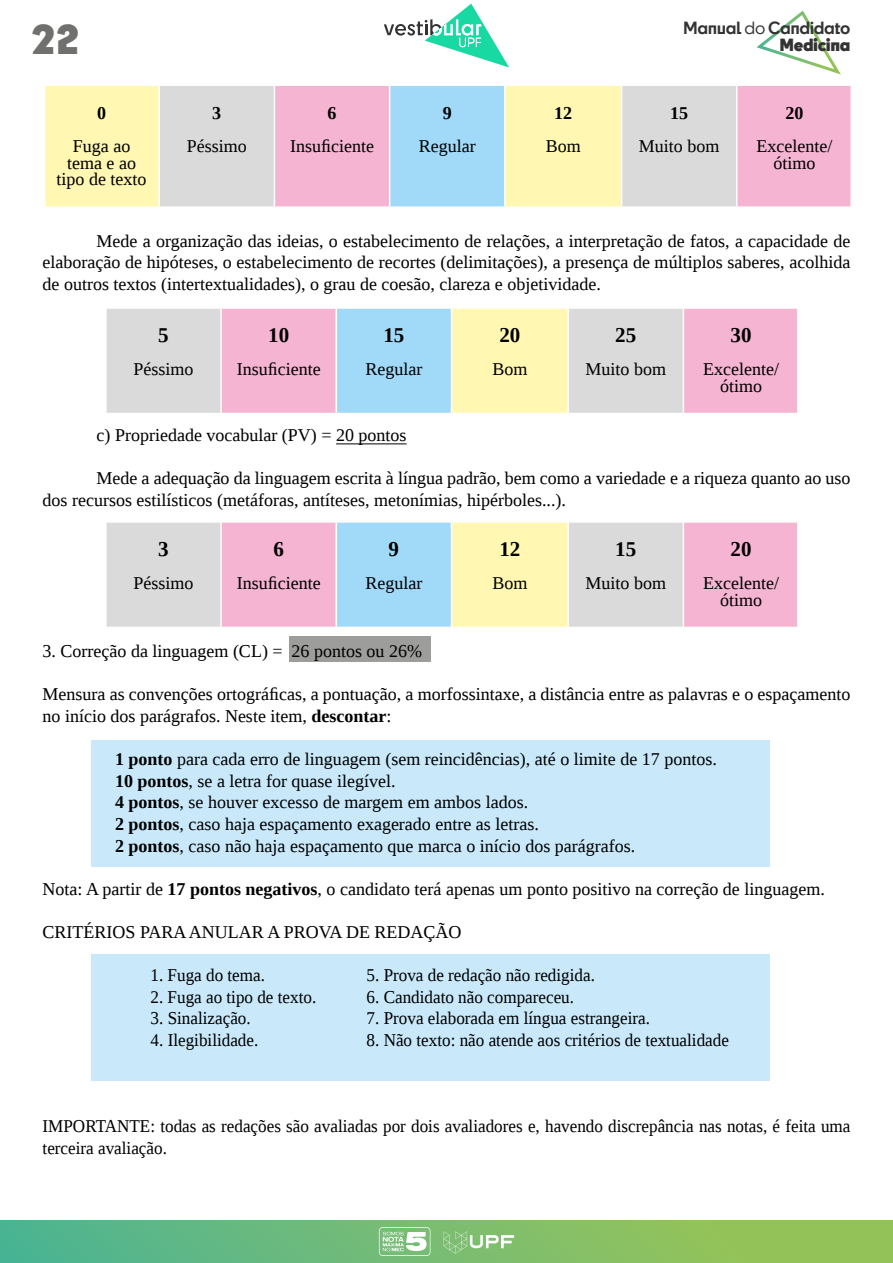
<style>
.page{position:relative;width:893px;height:1263px;background:#fff}
.page>*{position:absolute;margin:0;border:0;box-sizing:border-box;transform-origin:0 0}
.t1{font:900 39px "Cy";color:#70706e;scale:1.05 1}
.t2{font:700 21px "Liberation Serif";color:#000}
.t3{font:18px/21.6px "Liberation Serif";color:#000;text-align:center}
.t4{font:18px/21.6px "Liberation Serif";color:#000;scale:.95 1}
.t5{font:700 18px "Liberation Serif";color:#000}
.t6{font:700 16.5px "Cy";letter-spacing:-.03em;color:#333}
.t7{font:900 16.5px "Cy";letter-spacing:-.025em;color:#333}
.s1{font-weight:400}
.s2{font-weight:700}
</style>
<div class="page">
<svg style="left:756px;top:10px;width:85px;height:65px"></svg>
<div style="left:0;top:1220px;width:893px;height:43px;background:linear-gradient(to right,#4fb493,#a0c550)"></div>
<svg style="left:444px;top:1231px;width:70px;height:22px;background:#97ca8b"></svg>
<svg style="left:379px;top:1227px;width:51px;height:29px"></svg>
<svg style="left:384px;top:4px;width:125px;height:64px"></svg>
<div style="left:91px;top:954px;width:678px;height:126px;background:#c9e9fb"></div>
<div style="left:289px;top:636px;width:141px;height:25px;background:#9d9d9c"></div>
<div style="left:91px;top:740px;width:678px;height:126px;background:#c9e9fb"></div>
<hr style="left:336px;top:443px;width:71px;height:1px;background:#000">
<div style="left:46px;top:86px;width:112px;height:120px;background:#fff7b2"></div>
<div style="left:160px;top:86px;width:114px;height:120px;background:#dadada"></div>
<svg style="left:275px;top:86px;width:575px;height:120px;background:#f0cfcc"></svg>
<div style="left:390px;top:84px;width:115px;height:124px;background:#a1daf8"></div>
<hr style="left:389px;top:86px;width:1px;height:120px;background:#fff">
<hr style="left:504px;top:86px;width:2px;height:120px;background:#fff">
<hr style="left:621px;top:86px;width:1px;height:120px;background:#fff">
<hr style="left:736px;top:86px;width:1px;height:120px;background:#fff">
<hr style="left:390px;top:83px;width:115px;height:3px;background:#fff">
<hr style="left:390px;top:206px;width:115px;height:3px;background:#fff">
<div style="left:107px;top:309px;width:113px;height:104px;background:#dadada"></div>
<svg style="left:222px;top:309px;width:575px;height:104px;background:#ecc1d4"></svg>
<div style="left:336px;top:307px;width:115px;height:107px;background:#a1daf8"></div>
<div style="left:451px;top:307px;width:117px;height:107px;background:#fff7b2"></div>
<hr style="left:335px;top:309px;width:2px;height:104px;background:#fff">
<hr style="left:451px;top:309px;width:1px;height:104px;background:#fff">
<hr style="left:567px;top:309px;width:2px;height:104px;background:#fff">
<hr style="left:683px;top:309px;width:1px;height:104px;background:#fff">
<hr style="left:336px;top:306px;width:115px;height:3px;background:#fff">
<hr style="left:451px;top:306px;width:117px;height:3px;background:#fff">
<hr style="left:336px;top:413px;width:115px;height:3px;background:#fff">
<hr style="left:451px;top:413px;width:117px;height:3px;background:#fff">
<div style="left:107px;top:523px;width:113px;height:104px;background:#dadada"></div>
<svg style="left:222px;top:523px;width:575px;height:104px;background:#ecc1d4"></svg>
<div style="left:336px;top:521px;width:115px;height:107px;background:#a1daf8"></div>
<div style="left:451px;top:521px;width:117px;height:107px;background:#fff7b2"></div>
<hr style="left:335px;top:523px;width:2px;height:104px;background:#fff">
<hr style="left:451px;top:523px;width:1px;height:104px;background:#fff">
<hr style="left:567px;top:523px;width:2px;height:104px;background:#fff">
<hr style="left:683px;top:523px;width:1px;height:104px;background:#fff">
<hr style="left:336px;top:520px;width:115px;height:3px;background:#fff">
<hr style="left:451px;top:520px;width:117px;height:3px;background:#fff">
<hr style="left:336px;top:627px;width:115px;height:3px;background:#fff">
<hr style="left:451px;top:627px;width:117px;height:3px;background:#fff">
<h1 class="t1" style="left:32px;top:9px;width:47px">22</h1>
<p class="t5" style="left:97px;top:101px;width:10px">0</p>
<p class="t3" style="left:57px;top:138px;width:91px;line-height:16.5px">Fuga ao tema e ao tipo de texto</p>
<p class="t5" style="left:212px;top:101px;width:10px">3</p>
<p class="t3" style="left:187px;top:135px;width:62px">Péssimo</p>
<p class="t5" style="left:327px;top:101px;width:10px">6</p>
<p class="t3" style="left:290px;top:135px;width:85px">Insuficiente</p>
<p class="t5" style="left:443px;top:101px;width:10px">9</p>
<p class="t3" style="left:419px;top:135px;width:58px">Regular</p>
<p class="t5" style="left:554px;top:101px;width:19px">12</p>
<p class="t3" style="left:546px;top:135px;width:37px">Bom</p>
<p class="t6" style="left:683px;top:16px;width:169px">Manual <span class="s1">do</span> Candidato</p>
<p class="t5" style="left:670px;top:101px;width:19px">15</p>
<p class="t3" style="left:639px;top:135px;width:82px">Muito bom</p>
<p class="t7" style="left:779px;top:32px;width:73px">Medicina</p>
<p class="t5" style="left:785px;top:101px;width:19px">20</p>
<p class="t3" style="left:756px;top:138px;width:77px;line-height:16.5px">Excelente/ ótimo</p>
<p class="t3" style="left:43px;top:230px;width:809px;text-align:justify;text-indent:54px">Mede a organização das ideias, o estabelecimento de relações, a interpretação de fatos, a capacidade de elaboração de hipóteses, o estabelecimento de recortes (delimitações), a presença de múltiplos saberes, acolhida de outros textos (intertextualidades), o grau de coesão, clareza e objetividade.</p>
<p class="t2" style="left:158px;top:321px;width:12px">5</p>
<p class="t3" style="left:133px;top:358px;width:62px">Péssimo</p>
<p class="t2" style="left:268px;top:321px;width:22px">10</p>
<p class="t3" style="left:237px;top:358px;width:85px">Insuficiente</p>
<p class="t2" style="left:383px;top:321px;width:23px">15</p>
<p class="t3" style="left:365px;top:358px;width:58px">Regular</p>
<p class="t2" style="left:499px;top:321px;width:22px">20</p>
<p class="t3" style="left:492px;top:358px;width:37px">Bom</p>
<p class="t2" style="left:615px;top:321px;width:22px">25</p>
<p class="t3" style="left:586px;top:358px;width:82px">Muito bom</p>
<p class="t2" style="left:730px;top:321px;width:22px">30</p>
<p class="t3" style="left:703px;top:361px;width:77px;line-height:16.5px">Excelente/ ótimo</p>
<p class="t3" style="left:97px;top:424px;width:312px">c) Propriedade vocabular (PV) = 20 pontos</p>
<p class="t3" style="left:43px;top:467px;width:809px;text-align:left;text-indent:54px">Mede a adequação da linguagem escrita à língua padrão, bem como a variedade e a riqueza quanto ao uso dos recursos estilísticos (metáforas, antíteses, metonímias, hipérboles...).</p>
<p class="t2" style="left:158px;top:535px;width:12px">3</p>
<p class="t3" style="left:133px;top:572px;width:62px">Péssimo</p>
<p class="t2" style="left:273px;top:535px;width:12px">6</p>
<p class="t3" style="left:237px;top:572px;width:85px">Insuficiente</p>
<p class="t2" style="left:389px;top:535px;width:12px">9</p>
<p class="t3" style="left:365px;top:572px;width:58px">Regular</p>
<p class="t2" style="left:499px;top:535px;width:22px">12</p>
<p class="t3" style="left:492px;top:572px;width:37px">Bom</p>
<p class="t2" style="left:615px;top:535px;width:22px">15</p>
<p class="t3" style="left:586px;top:572px;width:82px">Muito bom</p>
<p class="t2" style="left:730px;top:535px;width:22px">20</p>
<p class="t3" style="left:703px;top:575px;width:77px;line-height:16.5px">Excelente/ ótimo</p>
<p class="t3" style="left:43px;top:640px;width:381px">3. Correção da linguagem (CL) = 26 pontos ou 26%</p>
<p class="t3" style="left:43px;top:683px;width:809px;text-align:left">Mensura as convenções ortográficas, a pontuação, a morfossintaxe, a distância entre as palavras e o espaçamento no início dos parágrafos. Neste item, <span class="s2">descontar</span>:</p>
<p class="t3" style="left:115px;top:748px;width:603px;text-align:left"><span class="s2">1 ponto</span> para cada erro de linguagem (sem reincidências), até o limite de 17 pontos.<br><span class="s2">10 pontos</span>, se a letra for quase ilegível.<br><span class="s2">4 pontos</span>, se houver excesso de margem em ambos lados.<br><span class="s2">2 pontos</span>, caso haja espaçamento exagerado entre as letras.<br><span class="s2">2 pontos</span>, caso não haja espaçamento que marca o início dos parágrafos.</p>
<p class="t3" style="left:43px;top:878px;width:784px">Nota: A partir de <span class="s2">17 pontos negativos</span>, o candidato terá apenas um ponto positivo na correção de linguagem.</p>
<p class="t3" style="left:43px;top:921px;width:421px">CRITÉRIOS PARA ANULAR A PROVA DE REDAÇÃO</p>
<p class="t4" style="left:151px;top:964px;width:122px">1. Fuga do tema.</p>
<p class="t4" style="left:367px;top:964px;width:242px">5. Prova de redação não redigida.</p>
<p class="t4" style="left:151px;top:986px;width:176px">2. Fuga ao tipo de texto.</p>
<p class="t4" style="left:367px;top:986px;width:220px">6. Candidato não compareceu.</p>
<p class="t4" style="left:151px;top:1007px;width:107px">3. Sinalização.</p>
<p class="t4" style="left:367px;top:1007px;width:300px">7. Prova elaborada em língua estrangeira.</p>
<p class="t4" style="left:151px;top:1029px;width:115px">4. Ilegibilidade.</p>
<p class="t4" style="left:367px;top:1029px;width:383px">8. Não texto: não atende aos critérios de textualidade</p>
<p class="t4" style="left:43px;top:1115px;width:852px">IMPORTANTE: todas as redações são avaliadas por dois avaliadores e, havendo discrepância nas notas, é feita uma terceira avaliação.</p>
</div>
